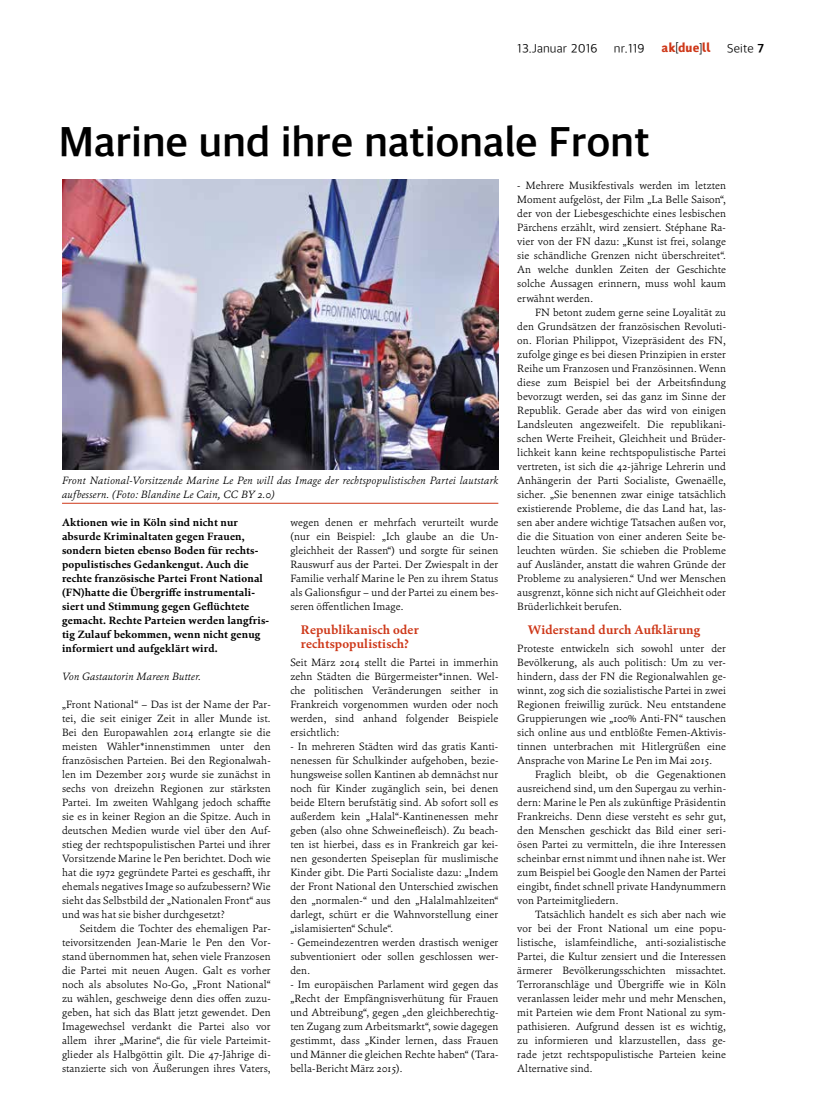
<style>
.page{position:relative;width:826px;height:1110px;background:#fff}
.page>*{position:absolute;margin:0;border:0;box-sizing:border-box;transform-origin:0 0}
.t1{font:700 42.5px "Akduell Apple SD Gothic Neo";letter-spacing:-.01em;color:#000}
.t2{font:700 12.5px/14px "Cala";letter-spacing:.01em;color:#ce3819}
.t3{font:300 12.5px "Akduell Apple SD Gothic Neo";letter-spacing:.01em;color:#000}
.t4{font:12.5px "Akduell 03";letter-spacing:.02em;color:#ce3819}
.t5{font:300 10.62px/14px "Cala";letter-spacing:.01em;color:#000;text-align:justify}
.t6{font:700 10.62px/14px "Cala";letter-spacing:.01em;color:#000}
.t7{font:italic 300 10.62px/14px "Cala";letter-spacing:.02em;color:#000}
.s1{color:#000}
.s2{font-weight:700}
</style>
<div class="page">
<hr style="left:62px;top:503px;width:436px;height:1px;background:#ce3819">
<img style="left:62px;top:179px;width:436px;height:290px">
<p class="t3" style="left:517px;top:40px;width:82px">13.Januar 2016</p>
<p class="t3" style="left:614px;top:40px;width:32px">nr.119</p>
<p class="t4" style="left:661px;top:42px;width:51px">ak<span class="s1">[</span>due<span class="s1">]</span>ll</p>
<p class="t3" style="left:727px;top:40px;width:38px">Seite <span class="s2">7</span></p>
<h1 class="t1" style="left:58px;top:112px;width:593px">Marine und ihre nationale Front</h1>
<p class="t7" style="left:62px;top:473px;width:438px">Front National-Vorsitzende Marine Le Pen will das Image der rechtspopulistischen Partei lautstark aufbessern. (Foto: Blandine Le Cain, CC BY 2.0)</p>
<p class="t5" style="left:290px;top:515px;width:209px">wegen denen er mehrfach verurteilt wurde (nur ein Beispiel: „Ich glaube an die Un&shy;gleichheit der Rassen“) und sorgte für seinen Rauswurf aus der Partei. Der Zwiespalt in der Familie verhalf Marine le Pen zu ihrem Status als Galionsfigur – und der Partei zu einem bes&shy;seren öffentlichen Image.</p>
<p class="t2" style="left:301px;top:622px;width:119px">Republikanisch oder rechtspopulistisch?</p>
<p class="t5" style="left:290px;top:655px;width:209px">Seit März 2014 stellt die Partei in immerhin zehn Städten die Bürgermeister*innen. Wel&shy;che politischen Veränderungen seither in Frankreich vorgenommen wurden oder noch werden, sind anhand folgender Beispiele ersichtlich:</p>
<p class="t5" style="left:290px;top:739px;width:209px">- In mehreren Städten wird das gratis Kanti&shy;nenessen für Schulkinder aufgehoben, bezie&shy;hungsweise sollen Kantinen ab demnächst nur noch für Kinder zugänglich sein, bei denen beide Eltern berufstätig sind. Ab sofort soll es außerdem kein „Halal“-Kantinenessen mehr geben (also ohne Schweinefleisch). Zu beach&shy;ten ist hierbei, dass es in Frankreich gar kei&shy;nen gesonderten Speiseplan für muslimische Kinder gibt. Die Parti Socialiste dazu: „Indem der Front National den Unterschied zwischen den „normalen-“ und den „Halalmahlzeiten“ darlegt, schürt er die Wahnvorstellung einer „islamisierten“ Schule“.</p>
<p class="t5" style="left:290px;top:935px;width:209px">- Gemeindezentren werden drastisch weniger subventioniert oder sollen geschlossen wer&shy;den.</p>
<p class="t5" style="left:290px;top:977px;width:209px">- Im europäischen Parlament wird gegen das „Recht der Empfängnisverhütung für Frauen und Abtreibung“, gegen „den gleichberechtig&shy;ten Zugang zum Arbeitsmarkt“, sowie dagegen gestimmt, dass „Kinder lernen, dass Frauen und Männer die gleichen Rechte haben“ (Tara&shy;bella-Bericht März 2015).</p>
<p class="t6" style="left:62px;top:515px;width:208px">Aktionen wie in Köln sind nicht nur absurde Kriminaltaten gegen Frauen, sondern bieten ebenso Boden für rechts&shy;populistisches Gedankengut. Auch die rechte französische Partei Front National (FN)hatte die Übergriffe instrumentali&shy;siert und Stimmung gegen Geflüchtete gemacht. Rechte Parteien werden langfris&shy;tig Zulauf bekommen, wenn nicht genug informiert und aufgeklärt wird.</p>
<p class="t7" style="left:62px;top:669px;width:141px">Von Gastautorin Mareen Butter.</p>
<p class="t5" style="left:62px;top:697px;width:210px">„Front National“ – Das ist der Name der Par&shy;tei, die seit einiger Zeit in aller Munde ist.<br>Bei den Europawahlen 2014 erlangte sie die meisten Wähler*innenstimmen unter den französischen Parteien. Bei den Regionalwah&shy;len im Dezember 2015 wurde sie zunächst in sechs von dreizehn Regionen zur stärksten Partei. Im zweiten Wahlgang jedoch schaffte sie es in keiner Region an die Spitze. Auch in deutschen Medien wurde viel über den Auf&shy;stieg der rechtspopulistischen Partei und ihrer Vorsitzende Marine le Pen berichtet. Doch wie hat die 1972 gegründete Partei es geschafft, ihr ehemals negatives Image so aufzubessern? Wie sieht das Selbstbild der „Nationalen Front“ aus und was hat sie bisher durchgesetzt?</p>
<p class="t5" style="left:62px;top:921px;width:210px;text-indent:18px">Seitdem die Tochter des ehemaligen Par&shy;teivorsitzenden Jean-Marie le Pen den Vor&shy;stand übernommen hat, sehen viele Franzosen die Partei mit neuen Augen. Galt es vorher noch als absolutes No-Go, „Front National“ zu wählen, geschweige denn dies offen zuzu&shy;geben, hat sich das Blatt jetzt gewendet. Den Imagewechsel verdankt die Partei also vor allem ihrer „Marine“, die für viele Parteimit&shy;glieder als Halbgöttin gilt. Die 47-Jährige di&shy;stanzierte sich von Äußerungen ihres Vaters,</p>
<p class="t5" style="left:517px;top:179px;width:210px">- Mehrere Musikfestivals werden im letzten Moment aufgelöst, der Film „La Belle Saison“, der von der Liebesgeschichte eines lesbischen Pärchens erzählt, wird zensiert. Stéphane Ra&shy;vier von der FN dazu: „Kunst ist frei, solange sie schändliche Grenzen nicht überschreitet“.<br>An welche dunklen Zeiten der Geschichte solche Aussagen erinnern, muss wohl kaum erwähnt werden.</p>
<p class="t5" style="left:517px;top:305px;width:210px;text-indent:18px">FN betont zudem gerne seine Loyalität zu den Grundsätzen der französischen Revoluti&shy;on. Florian Philippot, Vizepräsident des FN, zufolge ginge es bei diesen Prinzipien in erster Reihe um Franzosen und Französinnen. Wenn diese zum Beispiel bei der Arbeitsfindung bevorzugt werden, sei das ganz im Sinne der Republik. Gerade aber das wird von einigen Landsleuten angezweifelt. Die republikani&shy;schen Werte Freiheit, Gleichheit und Brüder&shy;lichkeit kann keine rechtspopulistische Partei vertreten, ist sich die 42-jährige Lehrerin und Anhängerin der Parti Socialiste, Gwenaëlle, sicher. „Sie benennen zwar einige tatsächlich existierende Probleme, die das Land hat, las&shy;sen aber andere wichtige Tatsachen außen vor, die die Situation von einer anderen Seite be&shy;leuchten würden. Sie schieben die Probleme auf Ausländer, anstatt die wahren Gründe der Probleme zu analysieren.“ Und wer Menschen ausgrenzt, könne sich nicht auf Gleichheit oder Brüderlichkeit berufen.</p>
<p class="t2" style="left:528px;top:622px;width:174px">Widerstand durch Aufklärung</p>
<p class="t5" style="left:517px;top:641px;width:210px">Proteste entwickeln sich sowohl unter der Bevölkerung, als auch politisch: Um zu ver&shy;hindern, dass der FN die Regionalwahlen ge&shy;winnt, zog sich die sozialistische Partei in zwei Regionen freiwillig zurück. Neu entstandene Gruppierungen wie „100% Anti-FN“ tauschen sich online aus und entblößte Femen-Aktivis&shy;tinnen unterbrachen mit Hitlergrüßen eine Ansprache von Marine Le Pen im Mai 2015.</p>
<p class="t5" style="left:517px;top:767px;width:210px;text-indent:18px">Fraglich bleibt, ob die Gegenaktionen ausreichend sind, um den Supergau zu verhin&shy;dern: Marine le Pen als zukünftige Präsidentin Frankreichs. Denn diese versteht es sehr gut, den Menschen geschickt das Bild einer seri&shy;ösen Partei zu vermitteln, die ihre Interessen scheinbar ernst nimmt und ihnen nahe ist. Wer zum Beispiel bei Google den Namen der Partei eingibt, findet schnell private Handynummern von Parteimitgliedern.</p>
<p class="t5" style="left:517px;top:907px;width:210px;text-indent:18px">Tatsächlich handelt es sich aber nach wie vor bei der Front National um eine popu&shy;listische, islamfeindliche, anti-sozialistische Partei, die Kultur zensiert und die Interessen ärmerer Bevölkerungsschichten missachtet.<br>Terroranschläge und Übergriffe wie in Köln veranlassen leider mehr und mehr Menschen, mit Parteien wie dem Front National zu sym&shy;pathisieren. Aufgrund dessen ist es wichtig, zu informieren und klarzustellen, dass ge&shy;rade jetzt rechtspopulistische Parteien keine Alternative sind.</p>
</div>
